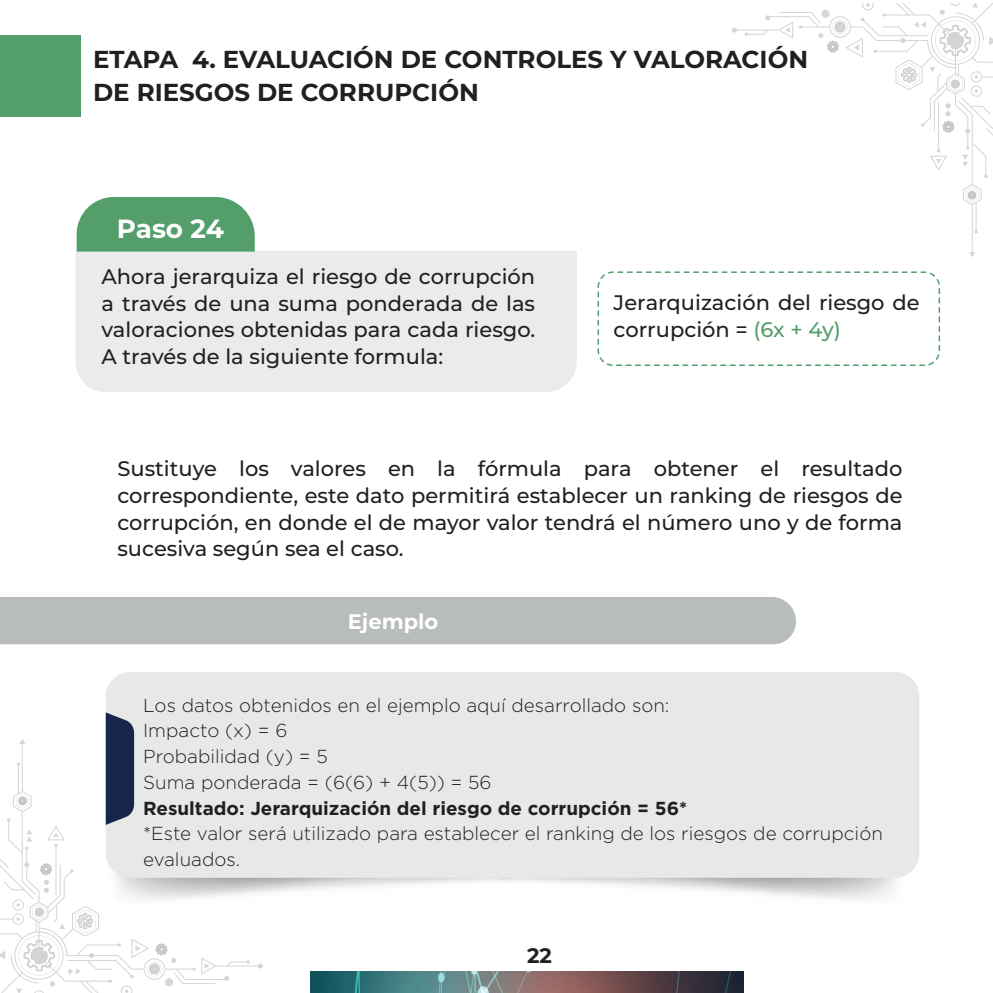
<style>
.page{position:relative;width:993px;height:993px;background:#fff}
.page>*{position:absolute;margin:0;border:0;box-sizing:border-box;transform-origin:0 0}
.t1{font:700 26.25px "Montserrat";letter-spacing:-.005em;color:#fff}
.t2{font:700 24.5px/32.6px "Montserrat";color:#231f20}
.t3{font:500 21px/26.6px "Montserrat";color:#231f20;text-align:justify}
.t4{font:700 21px "Montserrat";color:#fff}
.t5{font:700 21px "Montserrat";color:#231f20}
.t6{font:300 18.72px/25.7px "Gotham";color:#231f20}
.t7{font:700 18.72px "Gotham";color:#231f20}
.s1{color:#539e6b}
</style>
<div class="page">
<svg style="left:732px;top:3px;width:260px;height:254px"></svg>
<img style="left:310px;top:972px;width:433px;height:20px">
<div style="left:0;top:35px;width:80px;height:81px;background:#539e6b"></div>
<div style="left:76px;top:251px;width:500px;height:141px;background:#e9ecea"></div>
<svg style="left:77px;top:197px;width:178px;height:54px;background:#5ea474"></svg>
<div style="left:597px;top:271px;width:342px;height:95px;border:1px dashed #539e6b;border-radius:15px"></div>
<img style="left:573px;top:858px;width:346px;height:114px">
<img style="left:263px;top:877px;width:310px;height:95px">
<div style="left:106px;top:671px;width:813px;height:206px;background:#e7e9e7;border-radius:24px"></div>
<svg style="left:0;top:712px;width:263px;height:280px"></svg>
<div style="left:0;top:597px;width:795px;height:47px;background:#b9bcbc"></div>
<p class="t2" style="left:93px;top:42px;width:716px">ETAPA 4. EVALUACIÓN DE CONTROLES Y VALORACIÓN<br>DE RIESGOS DE CORRUPCIÓN</p>
<p class="t1" style="left:117px;top:210px;width:108px">Paso 24</p>
<p class="t3" style="left:101px;top:262px;width:435px">Ahora jerarquiza el riesgo de corrupción a través de una suma ponderada de las valoraciones obtenidas para cada riesgo.<br>A través de la siguiente formula:</p>
<p class="t3" style="left:613px;top:288px;width:307px">Jerarquización del riesgo de corrupción = <span class="s1">(6x + 4y)</span></p>
<p class="t3" style="left:117px;top:454px;width:786px">Sustituye los valores en la fórmula para obtener el resultado correspondiente, este dato permitirá establecer un ranking de riesgos de corrupción, en donde el de mayor valor tendrá el número uno y de forma sucesiva según sea el caso.</p>
<p class="t4" style="left:348px;top:606px;width:92px">Ejemplo</p>
<p class="t6" style="left:143px;top:691px;width:527px">Los datos obtenidos en el ejemplo aquí desarrollado son:<br>Impacto (x) = 6<br>Probabilidad (y) = 5<br>Suma ponderada = (6(6) + 4(5)) = 56</p>
<p class="t7" style="left:143px;top:796px;width:545px">Resultado: Jerarquización del riesgo de corrupción = 56*</p>
<p class="t6" style="left:143px;top:820px;width:741px">*Este valor será utilizado para establecer el ranking de los riesgos de corrupción evaluados.</p>
<p class="t5" style="left:527px;top:940px;width:26px">22</p>
</div>
